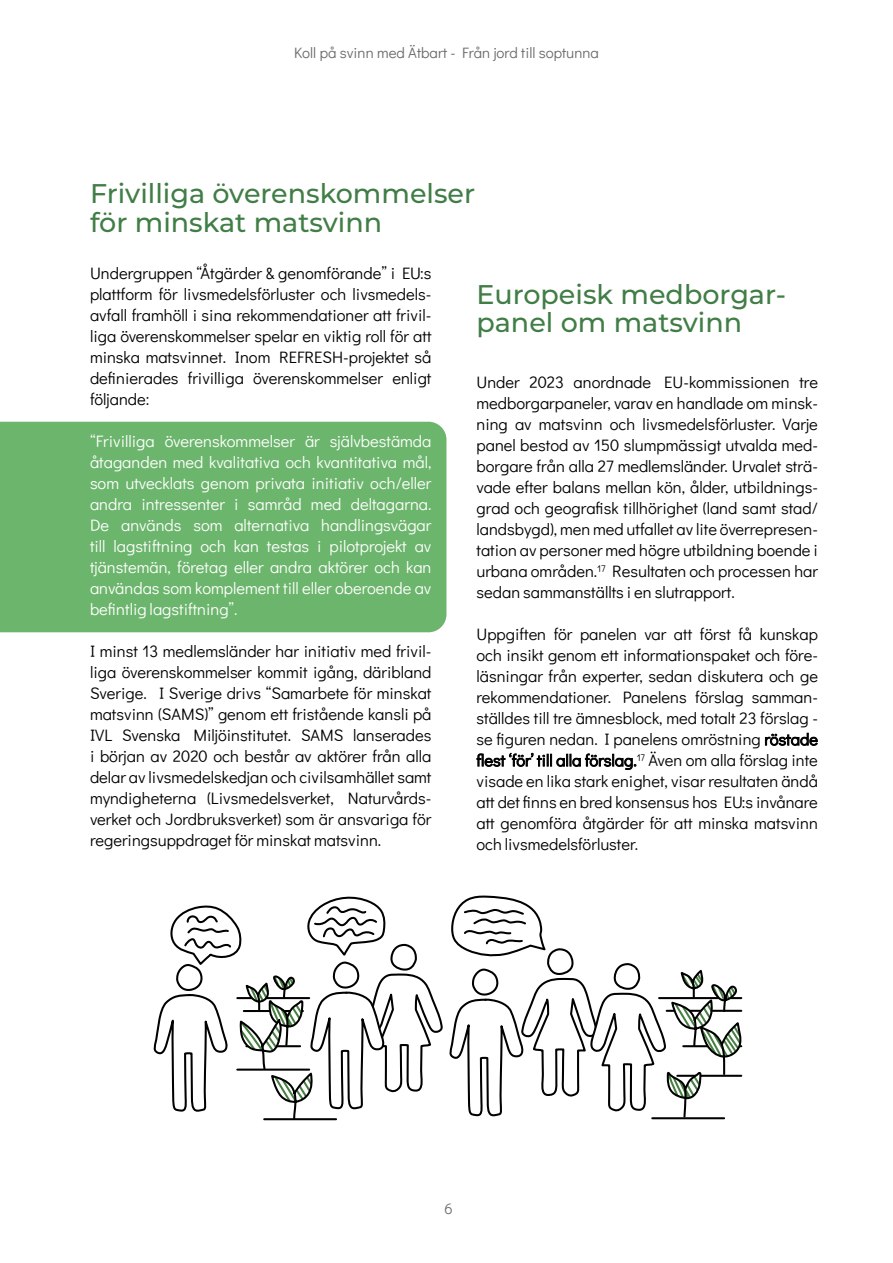
<style>
.page{position:relative;width:893px;height:1263px;background:#fff}
.page>*{position:absolute;margin:0;border:0;box-sizing:border-box;transform-origin:0 0}
.t1{font:500 27px/28.5px "Montserrat";color:#417d46}
.t2{font:16.5px/21px "Didact Gothic";color:#000;text-align:justify}
.t3{font:16.5px/21px "Didact Gothic";color:#fff;text-align:justify}
.t4{font:15px "Didact Gothic";color:#6b6b6b}
</style>
<div class="page">
<div style="left:0;top:422px;width:446px;height:210px;background:#6cb56c"></div>
<svg style="left:154px;top:895px;width:589px;height:226px"></svg>
<p class="t4" style="left:294px;top:41px;width:306px">Koll på svinn med Ätbart - Från jord till soptunna</p>
<h1 class="t1" style="left:90px;top:178px;width:387px">Frivilliga överenskommelser för minskat matsvinn</h1>
<p class="t2" style="left:90px;top:262px;width:343px">Undergruppen “Åtgärder &amp; genomförande” i EU:s plattform för livsmedelsförluster och livsmedels&shy;avfall framhöll i sina rekommendationer att frivil&shy;liga överenskommelser spelar en viktig roll för att minska matsvinnet. Inom REFRESH-projektet så definierades frivilliga överenskommelser enligt följande:</p>
<p class="t3" style="left:90px;top:430px;width:343px">“Frivilliga överenskommelser är självbestämda åtaganden med kvalitativa och kvantitativa mål, som utvecklats genom privata initiativ och/eller andra intressenter i samråd med deltagarna.<br>De används som alternativa handlingsvägar till lagstiftning och kan testas i pilotprojekt av tjänstemän, företag eller andra aktörer och kan användas som komplement till eller oberoende av befintlig lagstiftning”.</p>
<p class="t2" style="left:90px;top:640px;width:343px">I minst 13 medlemsländer har initiativ med frivil&shy;liga överenskommelser kommit igång, däribland Sverige. I Sverige drivs “Samarbete för minskat matsvinn (SAMS)” genom ett fristående kansli på IVL Svenska Miljöinstitutet. SAMS lanserades i början av 2020 och består av aktörer från alla delar av livsmedelskedjan och civilsamhället samt myndigheterna (Livsmedelsverket, Naturvårds&shy;verket och Jordbruksverket) som är ansvariga för regeringsuppdraget för minskat matsvinn.</p>
<h1 class="t1" style="left:476px;top:279px;width:311px">Europeisk medborgar&shy;panel om matsvinn</h1>
<p class="t2" style="left:476px;top:370px;width:343px">Under 2023 anordnade EU-kommissionen tre medborgarpaneler, varav en handlade om minsk&shy;ning av matsvinn och livsmedelsförluster. Varje panel bestod av 150 slumpmässigt utvalda med&shy;borgare från alla 27 medlemsländer. Urvalet strä&shy;vade efter balans mellan kön, ålder, utbildnings&shy;grad och geografisk tillhörighet (land samt stad/ landsbygd), men med utfallet av lite överrepresen&shy;tation av personer med högre utbildning boende i urbana områden.<sup>17</sup> Resultaten och processen har sedan sammanställts i en slutrapport.</p>
<p class="t2" style="left:476px;top:622px;width:343px">Uppgiften för panelen var att först få kunskap och insikt genom ett informationspaket och före&shy;läsningar från experter, sedan diskutera och ge rekommendationer. Panelens förslag samman&shy;ställdes till tre ämnesblock, med totalt 23 förslag - se figuren nedan. I panelens omröstning röstade flest ‘för’ till alla förslag.<sup>17</sup> Även om alla förslag inte visade en lika stark enighet, visar resultaten ändå att det finns en bred konsensus hos EU:s invånare att genomföra åtgärder för att minska matsvinn och livsmedelsförluster.</p>
<p class="t4" style="left:444px;top:1197px;width:10px">6</p>
</div>
